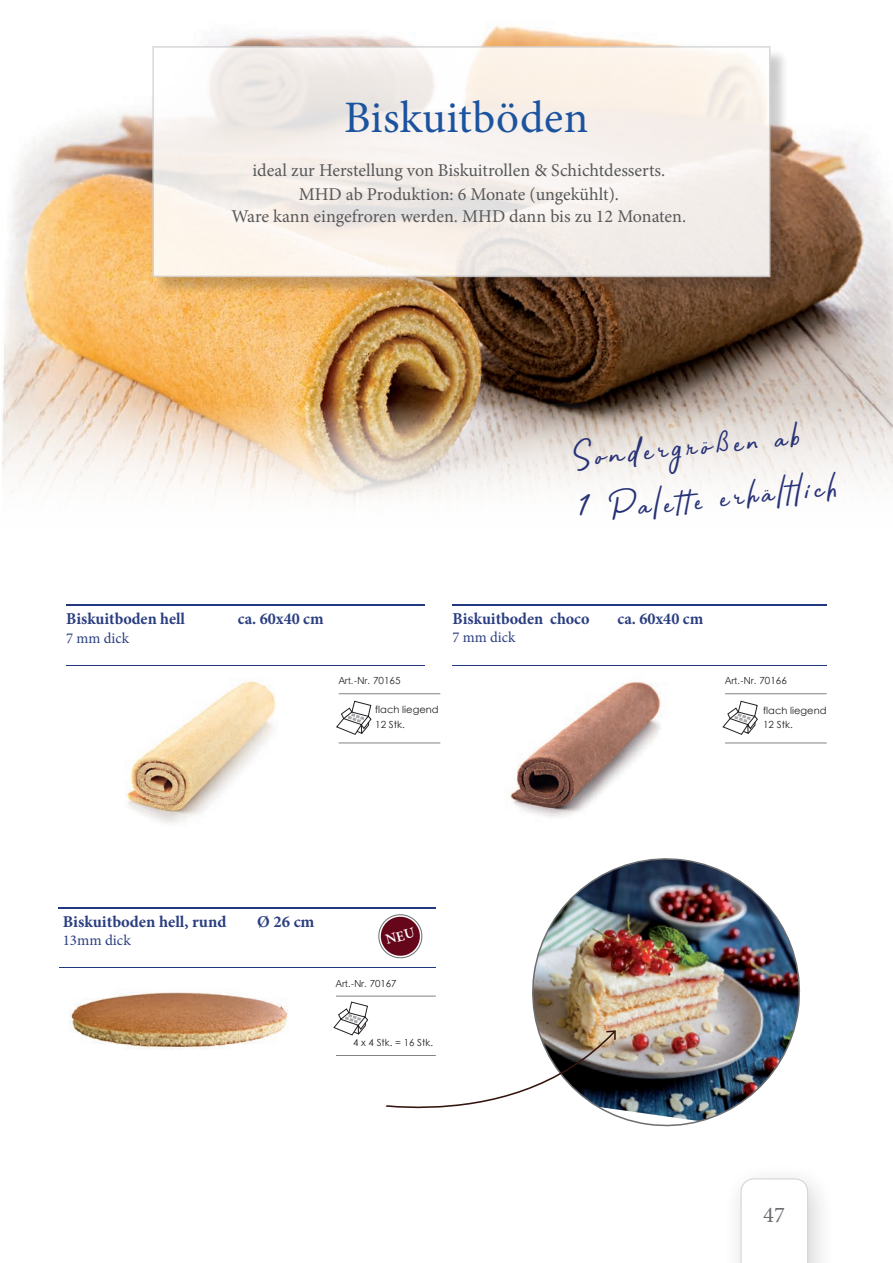
<style>
.page{position:relative;width:893px;height:1263px;background:#fff}
.page>*{position:absolute;margin:0;border:0;box-sizing:border-box;transform-origin:0 0}
.t1{font:45px "Minion Pro";letter-spacing:.01em;color:#1b539f}
.t2{font:38.55px/53.6px "Bahagia";color:#283377}
.t3{font:22.5px "Minion Pro";color:#6c6d70}
.t4{font:18px/24.6px "Minion Pro";letter-spacing:-.005em;color:#57585a;text-align:center}
.t5{font:700 16.65px "Minion Pro";color:#2a3e80}
.t6{font:700 16.5px "Minion Pro";color:#2a3e80}
.t7{font:15.15px "Minion Pro";color:#2a3e80}
.t8{font:15px "Minion Pro";color:#2a3e80}
.t9{font:9.75px "Century Gothic";color:#231f20}
.t10{font:300 9.75px "Helvetica Neue LT Std";color:#231f20}
.s1{font-family:"Freestyle Script";font-size:43.8px}
.s2{font-family:"Century Gothic";font-weight:400}
</style>
<div class="page">
<div style="left:722px;top:1162px;width:115px;height:101px;background:#231f20;opacity:.2"></div>
<svg style="left:741px;top:1179px;width:67px;height:84px"></svg>
<img style="left:1px;top:25px;width:892px;height:477px">
<img style="left:510px;top:681px;width:152px;height:136px">
<img style="left:126px;top:681px;width:150px;height:142px">
<hr style="left:66px;top:665px;width:358px;height:1px;background:#22387e">
<hr style="left:453px;top:665px;width:374px;height:1px;background:#22387e">
<svg style="left:336px;top:701px;width:35px;height:34px"></svg>
<svg style="left:723px;top:701px;width:35px;height:34px"></svg>
<hr style="left:339px;top:743px;width:101px;height:1px;background:#808285">
<hr style="left:725px;top:743px;width:102px;height:1px;background:#808285">
<hr style="left:339px;top:693px;width:101px;height:1px;background:#808285">
<hr style="left:725px;top:693px;width:102px;height:1px;background:#808285">
<hr style="left:66px;top:604px;width:358px;height:1px;background:#22387e">
<hr style="left:453px;top:604px;width:374px;height:1px;background:#22387e">
<div style="left:155px;top:48px;width:634px;height:248px;background:#231f20;opacity:.25"></div>
<svg style="left:152px;top:46px;width:618px;height:231px;fill:#f6efe9"></svg>
<hr style="left:58px;top:907px;width:378px;height:1px;background:#22387e">
<hr style="left:60px;top:967px;width:376px;height:1px;background:#22387e">
<hr style="left:336px;top:996px;width:100px;height:1px;background:#808285">
<img style="left:69px;top:992px;width:219px;height:58px">
<img style="left:547px;top:858px;width:254px;height:268px">
<img style="left:350px;top:931px;width:330px;height:195px">
<svg style="left:656px;top:1056px;width:24px;height:71px;background:#6a737b"></svg>
<svg style="left:334px;top:1002px;width:283px;height:124px"></svg>
<svg style="left:376px;top:914px;width:49px;height:47px"></svg>
<h1 class="t1" style="left:344px;top:87px;width:246px">Biskuitböden</h1>
<p class="t4" style="left:252px;top:158px;width:414px">ideal zur Herstellung von Biskuitrollen &amp; Schichtdesserts.<br>MHD ab Produktion: 6 Monate (ungekühlt).</p>
<p class="t4" style="left:232px;top:204px;width:456px">Ware kann eingefroren werden. MHD dann bis zu 12 Monaten.</p>
<p class="t5" style="left:66px;top:606px;width:120px">Biskuitboden hell</p>
<p class="t7" style="left:66px;top:628px;width:64px">7 mm dick</p>
<h2 class="t2" style="left:570px;top:425px;width:263px;rotate:-5deg">Sondergrößen ab<br><span class="s1">1</span> Palette erhältlich</h2>
<p class="t5" style="left:238px;top:606px;width:87px">ca. 60x40 cm</p>
<p class="t5" style="left:453px;top:606px;width:138px">Biskuitboden choco</p>
<p class="t5" style="left:617px;top:606px;width:87px">ca. 60x40 cm</p>
<p class="t7" style="left:453px;top:627px;width:64px">7 mm dick</p>
<p class="t10" style="left:339px;top:675px;width:63px">Art.-Nr. <span class="s2">70165</span></p>
<p class="t10" style="left:725px;top:675px;width:63px">Art.-Nr. <span class="s2">70166</span></p>
<p class="t9" style="left:375px;top:718px;width:31px">12 Stk.</p>
<p class="t9" style="left:763px;top:718px;width:31px">12 Stk.</p>
<p class="t9" style="left:375px;top:703px;width:65px">flach liegend</p>
<p class="t9" style="left:763px;top:705px;width:65px">flach liegend</p>
<p class="t6" style="left:63px;top:910px;width:165px">Biskuitboden hell, rund</p>
<p class="t6" style="left:257px;top:910px;width:59px">Ø 26 cm</p>
<p class="t8" style="left:63px;top:930px;width:70px">13mm dick</p>
<p class="t10" style="left:336px;top:977px;width:62px">Art.-Nr. <span class="s2">70167</span></p>
<p class="t9" style="left:353px;top:1036px;width:81px">4 x 4 Stk. = 16 Stk.</p>
<p class="t3" style="left:763px;top:1200px;width:23px">47</p>
</div>
